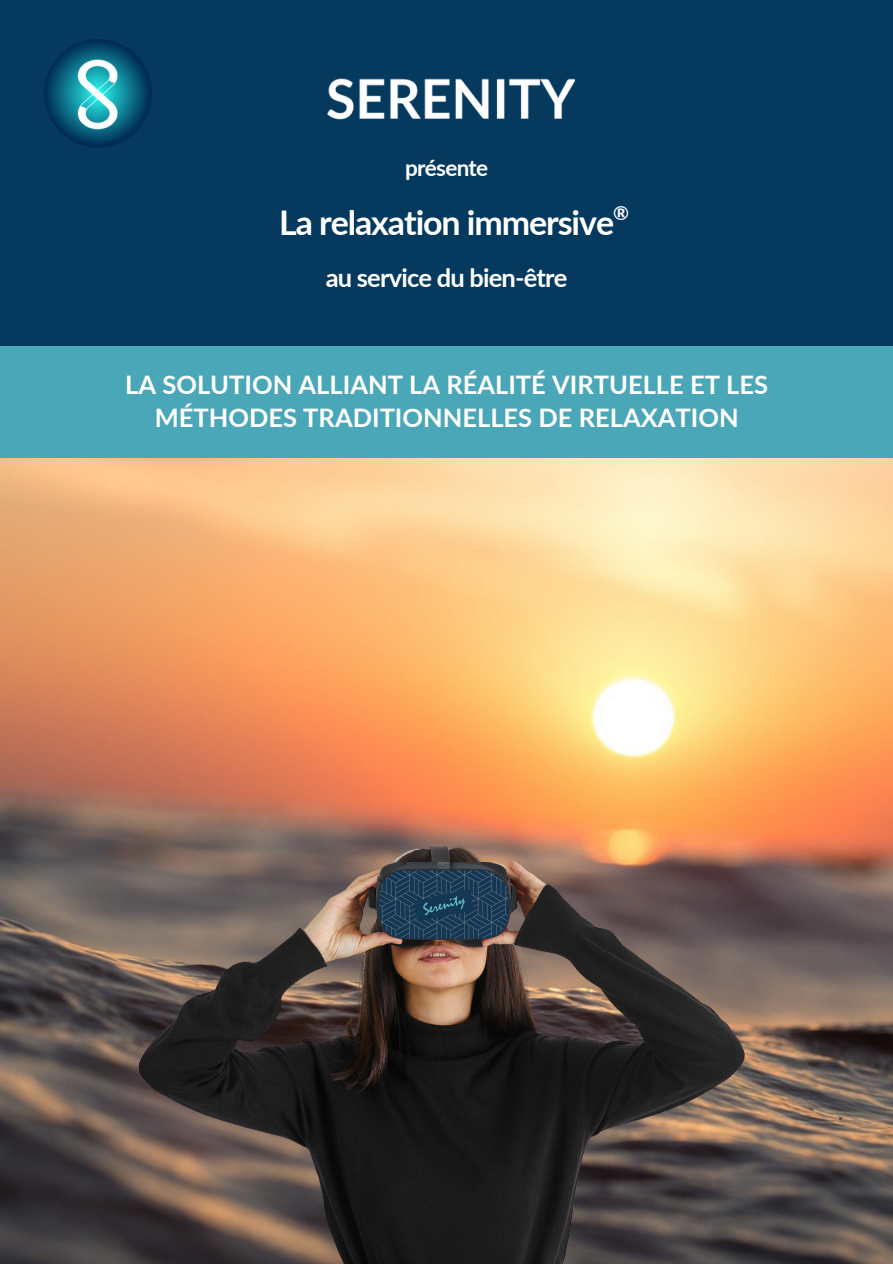
<style>
.page{position:relative;width:893px;height:1264px;background:#fff}
.page>*{position:absolute;margin:0;border:0;box-sizing:border-box;transform-origin:0 0}
.t1{font:700 33.9px "Lato";letter-spacing:-.03em;color:#fff}
.t2{font:700 25.5px/32.7px "Lato";color:#fff;text-align:center}
.t3{font:700 25.5px "Lato";letter-spacing:-.03em;color:#fff}
.t4{font:700 22.5px "Lato";letter-spacing:-.03em;color:#fff}
.t5{font:700 19.35px "Lato";color:#fff}
</style>
<div class="page">
<div style="left:0;top:0;width:892px;height:1263px;background:#05395e"></div>
<img style="left:0;top:458px;width:892px;height:805px">
<div style="left:0;top:347px;width:892px;height:111px;background:#4aa7b8"></div>
<img style="left:327px;top:78px;width:248px;height:42px">
<img style="left:44px;top:40px;width:107px;height:108px">
<img style="left:112px;top:756px;width:669px;height:507px">
<img style="left:376px;top:862px;width:134px;height:77px">
<p class="t4" style="left:405px;top:154px;width:85px">présente</p>
<p class="t1" style="left:279px;top:202px;width:336px">La relaxation immersive</p>
<p class="t5" style="left:613px;top:201px;width:17px">®</p>
<p class="t3" style="left:326px;top:262px;width:243px">au service du bien-être</p>
<p class="t2" style="left:125px;top:368px;width:644px">LA SOLUTION ALLIANT LA RÉALITÉ VIRTUELLE ET LES<br>MÉTHODES TRADITIONNELLES DE RELAXATION</p>
</div>
